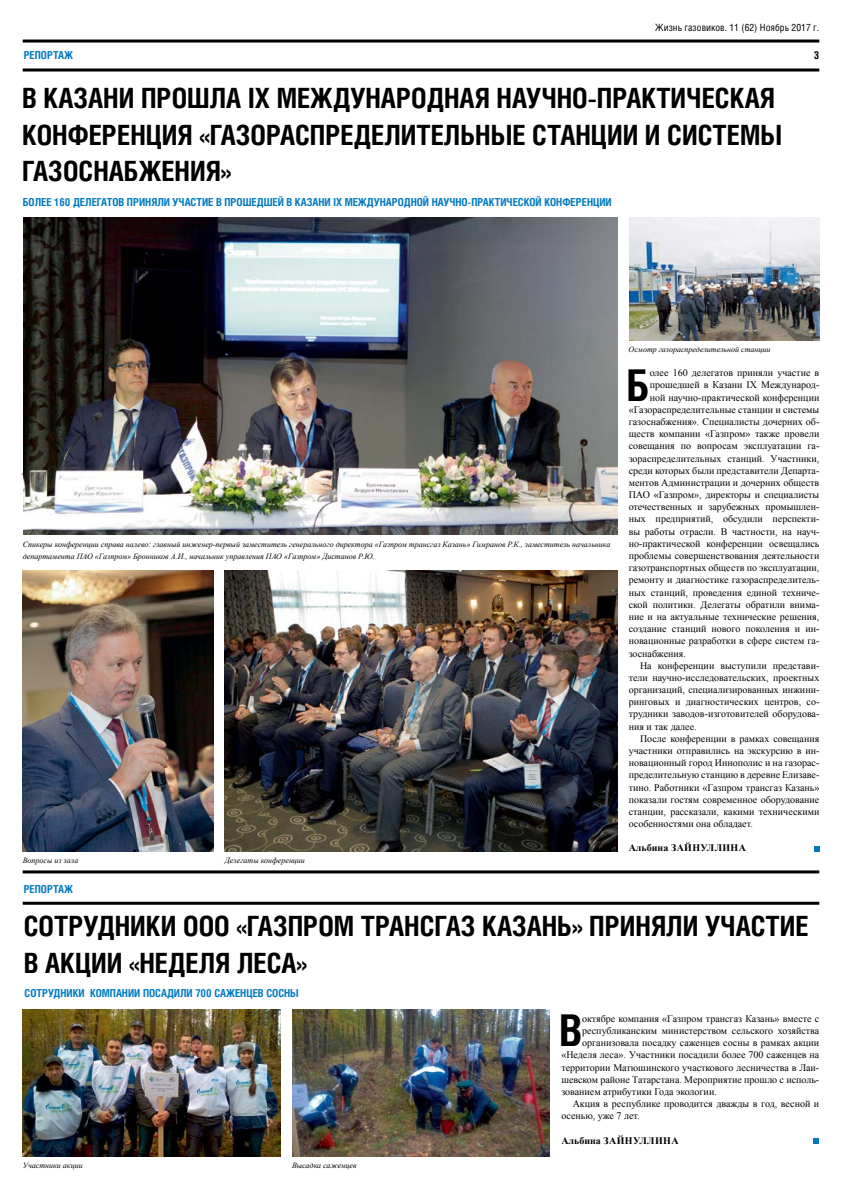
<style>
.page{position:relative;width:842px;height:1191px;background:#fff}
.page>*{position:absolute;margin:0;border:0;box-sizing:border-box;transform-origin:0 0}
.t1{font:700 43.7px "Helios Cond";color:#000}
.t2{font:700 27.9px/36.5px "Helios Cond";color:#000}
.t3{font:700 11px "Helios Cond";color:#0079c1}
.t4{font:700 11px "Helios Cond";color:#000}
.t5{font:10px "Times New Roman";color:#000}
.t6{font:700 10px "Times New Roman";letter-spacing:.035em;color:#000}
.t7{font:10px "Helios Cond";color:#000}
.t8{font:italic 8px/12.2px "Times New Roman";color:#000}
</style>
<div class="page">
<hr style="left:23px;top:68px;width:796px;height:3px;background:#000">
<hr style="left:23px;top:40px;width:796px;height:3px;background:#000">
<svg style="left:814px;top:846px;width:5px;height:5px"></svg>
<svg style="left:813px;top:1138px;width:6px;height:6px"></svg>
<img style="left:23px;top:218px;width:594px;height:316px">
<img style="left:225px;top:570px;width:392px;height:281px">
<img style="left:630px;top:218px;width:189px;height:123px">
<img style="left:23px;top:570px;width:190px;height:281px">
<img style="left:292px;top:1010px;width:258px;height:146px">
<img style="left:23px;top:1010px;width:258px;height:146px">
<hr style="left:23px;top:901px;width:796px;height:3px;background:#000">
<hr style="left:23px;top:870px;width:796px;height:3px;background:#000">
<p class="t3" style="left:24px;top:49px;width:8px">РЕПОРТАЖ</p>
<p class="t7" style="left:655px;top:21px;width:166px">Жизнь газовиков. 11 (62) Ноябрь 2017 г.</p>
<p class="t4" style="left:814px;top:49px;width:7px">3</p>
<h2 class="t2" style="left:22px;top:79px;width:137px">В КАЗАНИ ПРОШЛА</h2>
<h2 class="t2" style="left:248px;top:79px;width:48px">IX МЕЖДУ</h2>
<h2 class="t2" style="left:365px;top:79px;width:33px">НАРОД</h2>
<h2 class="t2" style="left:444px;top:79px;width:228px">НАЯ НАУЧ НО-ПРАКТИЧЕС</h2>
<h2 class="t2" style="left:730px;top:79px;width:31px">КАЯ</h2>
<h2 class="t2" style="left:22px;top:116px;width:62px">КОНФЕРЕ</h2>
<h2 class="t2" style="left:130px;top:116px;width:32px">НЦИЯ</h2>
<h2 class="t2" style="left:199px;top:116px;width:26px">«ГАЗОРАСПРЕДЕЛИТЕЛЬ</h2>
<h2 class="t2" style="left:475px;top:116px;width:132px">НЫЕ СТАНЦИИ</h2>
<h2 class="t2" style="left:645px;top:116px;width:40px">И СИСТЕМЫ</h2>
<h2 class="t2" style="left:22px;top:152px;width:15px">ГАЗОС</h2>
<h2 class="t2" style="left:93px;top:152px;width:33px">НАБЖЕ</h2>
<h2 class="t2" style="left:175px;top:152px;width:58px">НИЯ»</h2>
<p class="t3" style="left:23px;top:195px;width:590px">Более 160 делегатов приняли участие в прошедшей в Казани IХ Международной научно-практической конференции</p>
<p class="t8" style="left:23px;top:537px;width:589px">Спикеры конференции справа налево: главный инженер-первый заместитель генерального директора «Газпром трансгаз Казань» Гимранов Р.К., заместитель начальника департамента ПАО «Газпром» Бронников А.И., начальник управления ПАО «Газпром» Дистанов Р.Ю.</p>
<p class="t8" style="left:23px;top:853px;width:57px">Вопросы из зала</p>
<p class="t8" style="left:225px;top:854px;width:82px">Делегаты конференции</p>
<p class="t3" style="left:24px;top:882px;width:51px">репортаж</p>
<p class="t8" style="left:629px;top:343px;width:143px">Осмотр газораспределительной станции</p>
<h1 class="t1" style="left:626px;top:359px;width:21px">Б</h1>
<p class="t5" style="left:650px;top:366px;width:171px">олее 160 делегатов приняли участие в</p>
<p class="t5" style="left:650px;top:378px;width:171px">прошедшей в Казани IХ Международ-</p>
<p class="t5" style="left:650px;top:390px;width:171px">ной научно-практической конференции</p>
<p class="t5" style="left:629px;top:402px;width:192px">«Газораспределительные станции и системы</p>
<p class="t5" style="left:629px;top:414px;width:192px">газоснабжения». Специалисты дочерних об-</p>
<p class="t5" style="left:629px;top:427px;width:192px">ществ компании «Газпром» также провели</p>
<p class="t5" style="left:629px;top:439px;width:192px">совещания по вопросам эксплуатации га-</p>
<p class="t5" style="left:629px;top:451px;width:192px">зораспределительных станций. Участники,</p>
<p class="t5" style="left:629px;top:463px;width:192px">среди которых были представители Департа-</p>
<p class="t5" style="left:629px;top:475px;width:192px">ментов Администрации и дочерних обществ</p>
<p class="t5" style="left:629px;top:488px;width:192px">ПАО «Газпром», директоры и специалисты</p>
<p class="t5" style="left:629px;top:500px;width:192px">отечественных и зарубежных промышлен-</p>
<p class="t5" style="left:629px;top:512px;width:192px">ных предприятий, обсудили перспекти-</p>
<p class="t5" style="left:629px;top:524px;width:192px">вы работы отрасли. В частности, на науч-</p>
<p class="t5" style="left:629px;top:536px;width:192px">но-практической конференции освещались</p>
<p class="t5" style="left:629px;top:548px;width:192px">проблемы совершенствования деятельности</p>
<p class="t5" style="left:629px;top:561px;width:192px">газотранспортных обществ по эксплуатации,</p>
<p class="t5" style="left:629px;top:573px;width:192px">ремонту и диагностике газораспределитель-</p>
<p class="t5" style="left:629px;top:585px;width:192px">ных станций, проведения единой техниче-</p>
<p class="t5" style="left:629px;top:597px;width:192px">ской политики. Делегаты обратили внима-</p>
<p class="t5" style="left:629px;top:609px;width:192px">ние и на актуальные технические решения,</p>
<p class="t5" style="left:629px;top:622px;width:192px">создание станций нового поколения и ин-</p>
<p class="t5" style="left:629px;top:634px;width:192px">новационные разработки в сфере систем га-</p>
<p class="t5" style="left:629px;top:646px;width:59px">зоснабжения.</p>
<p class="t5" style="left:640px;top:658px;width:181px">На конференции выступили представи-</p>
<p class="t5" style="left:629px;top:670px;width:192px">тели научно-исследовательских, проектных</p>
<p class="t5" style="left:629px;top:682px;width:192px">организаций, специализированных инжини-</p>
<p class="t5" style="left:629px;top:695px;width:192px">ринговых и диагностических центров, со-</p>
<p class="t5" style="left:629px;top:707px;width:192px">трудники заводов-изготовителей оборудова-</p>
<p class="t5" style="left:629px;top:719px;width:69px">ния и так далее.</p>
<p class="t5" style="left:640px;top:731px;width:181px">После конференции в рамках совещания</p>
<p class="t5" style="left:629px;top:743px;width:192px">участники отправились на экскурсию в ин-</p>
<p class="t5" style="left:629px;top:755px;width:192px">новационный город Иннополис и на газорас-</p>
<p class="t5" style="left:629px;top:768px;width:192px">пределительную станцию в деревне Елизаве-</p>
<p class="t5" style="left:629px;top:780px;width:192px">тино. Работники «Газпром трансгаз Казань»</p>
<p class="t5" style="left:629px;top:792px;width:192px">показали гостям современное оборудование</p>
<p class="t5" style="left:629px;top:804px;width:192px">станции, рассказали, какими техническими</p>
<p class="t5" style="left:629px;top:816px;width:126px">особенностями она обладает.</p>
<p class="t6" style="left:629px;top:841px;width:119px">Альбина зайнуллина</p>
<h2 class="t2" style="left:24px;top:907px;width:176px">Сотрудники ООО</h2>
<h2 class="t2" style="left:24px;top:907px;width:786px;text-indent:213px">«Газпром трансгаз Казань» приняли участие в акции «Неделя леса»</h2>
<p class="t3" style="left:25px;top:986px;width:276px">СотрудникИ компании посадили 700 саженцев сосны</p>
<p class="t8" style="left:23px;top:1159px;width:61px">Участники акции</p>
<p class="t8" style="left:292px;top:1159px;width:66px">Высадка саженцев</p>
<h1 class="t1" style="left:559px;top:1004px;width:21px">В</h1>
<p class="t5" style="left:582px;top:1011px;width:239px">октябре компания «Газпром трансгаз Казань» вместе с</p>
<p class="t5" style="left:582px;top:1023px;width:239px">республиканским министерством сельского хозяйства</p>
<p class="t5" style="left:582px;top:1036px;width:239px">организовала посадку саженцев сосны в рамках акции</p>
<p class="t5" style="left:561px;top:1048px;width:259px">«Неделя леса». Участники посадили более 700 саженцев на</p>
<p class="t5" style="left:561px;top:1060px;width:259px">территории Матюшинского участкового лесничества в Лаи-</p>
<p class="t5" style="left:561px;top:1072px;width:259px">шевском районе Татарстана. Мероприятие прошло с исполь-</p>
<p class="t5" style="left:561px;top:1084px;width:157px">зованием атрибутики Года экологии.</p>
<p class="t5" style="left:573px;top:1096px;width:248px">Акция в республике проводится дважды в год, весной и</p>
<p class="t5" style="left:561px;top:1109px;width:80px">осенью, уже 7 лет.</p>
<p class="t6" style="left:561px;top:1133px;width:119px">Альбина зайнуллина</p>
</div>
